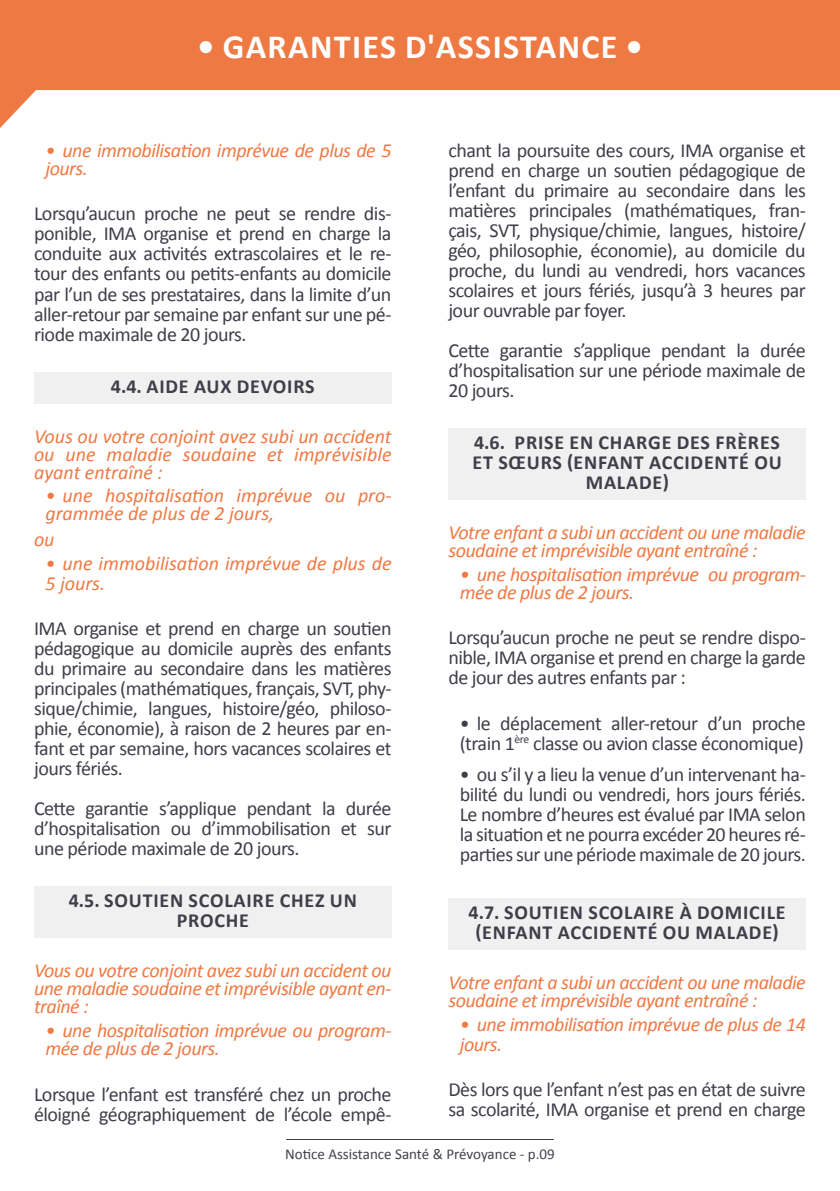
<style>
.page{position:relative;width:840px;height:1191px;background:#fff}
.page>*{position:absolute;margin:0;border:0;box-sizing:border-box;transform-origin:0 0}
.t1{font:700 34px "Calibri";letter-spacing:.04em;color:#fff}
.t2{font:20px/20px "Calibri";letter-spacing:-.025em;color:#403e49;text-align:justify}
.t3{font:italic 20px/18px "Calibri";letter-spacing:-.025em;color:#ef7943}
.t4{font:700 20px/20px "Calibri";letter-spacing:.04em;color:#403e49;text-align:center}
.t5{font:italic 20px/18px "Calibri";color:#ef7943}
.t6{font:15px "Calibri";color:#423f4a}
</style>
<div class="page">
<svg style="left:0;top:0;width:839px;height:128px;fill:#ef7943"></svg>
<hr style="left:286px;top:1139px;width:267px;height:1px;background:#423f4a">
<div style="left:34px;top:372px;width:357px;height:31px;background:#f0f0f1"></div>
<div style="left:34px;top:886px;width:357px;height:52px;background:#f0f0f1"></div>
<div style="left:448px;top:428px;width:357px;height:71px;background:#f0f0f1"></div>
<div style="left:448px;top:898px;width:357px;height:51px;background:#f0f0f1"></div>
<h1 class="t1" style="left:197px;top:25px;width:446px">• GARANTIES D'ASSISTANCE •</h1>
<p class="t3" style="left:45px;top:140px;width:347px">• une immobilisation imprévue de plus de 5 jours.</p>
<p class="t2" style="left:34px;top:204px;width:359px">Lorsqu’aucun proche ne peut se rendre dis&shy;ponible, IMA organise et prend en charge la conduite aux activités extrascolaires et le re&shy;tour des enfants ou petits-enfants au domicile par l’un de ses prestataires, dans la limite d’un aller-retour par semaine par enfant sur une pé&shy;riode maximale de 20 jours.</p>
<p class="t4" style="left:111px;top:376px;width:205px">4.4. AIDE AUX DEVOIRS</p>
<p class="t3" style="left:34px;top:426px;width:359px;text-align:justify">Vous ou votre conjoint avez subi un accident ou une maladie soudaine et imprévisible ayant entraîné :</p>
<p class="t5" style="left:45px;top:486px;width:347px">• une hospitalisation imprévue ou pro&shy;grammée de plus de 2 jours,</p>
<p class="t3" style="left:34px;top:529px;width:22px">ou</p>
<p class="t5" style="left:45px;top:552px;width:347px;line-height:20px">• une immobilisation imprévue de plus de<br>5 jours.</p>
<p class="t2" style="left:34px;top:618px;width:359px">IMA organise et prend en charge un soutien pédagogique au domicile auprès des enfants du primaire au secondaire dans les matières principales (mathématiques, français, SVT, phy&shy;sique/chimie, langues, histoire/géo, philoso&shy;phie, économie), à raison de 2 heures par en&shy;fant et par semaine, hors vacances scolaires et jours fériés.</p>
<p class="t2" style="left:34px;top:798px;width:359px">Cette garantie s’applique pendant la durée d’hospitalisation ou d’immobilisation et sur une période maximale de 20 jours.</p>
<p class="t4" style="left:69px;top:890px;width:289px">4.5. SOUTIEN SCOLAIRE CHEZ UN<br>PROCHE</p>
<p class="t3" style="left:34px;top:961px;width:359px;text-align:justify">Vous ou votre conjoint avez subi un accident ou une maladie soudaine et imprévisible ayant en&shy;traîné :</p>
<p class="t3" style="left:45px;top:1020px;width:347px">• une hospitalisation imprévue ou program&shy;mée de plus de 2 jours.</p>
<p class="t2" style="left:34px;top:1084px;width:359px">Lorsque l’enfant est transféré chez un proche éloigné géographiquement de l’école empê-</p>
<p class="t2" style="left:448px;top:140px;width:359px">chant la poursuite des cours, IMA organise et prend en charge un soutien pédagogique de l’enfant du primaire au secondaire dans les matières principales (mathématiques, fran&shy;çais, SVT, physique/chimie, langues, histoire/ géo, philosophie, économie), au domicile du proche, du lundi au vendredi, hors vacances scolaires et jours fériés, jusqu’à 3 heures par jour ouvrable par foyer.</p>
<p class="t2" style="left:448px;top:340px;width:359px">Cette garantie s’applique pendant la durée d’hospitalisation sur une période maximale de 20 jours.</p>
<p class="t4" style="left:472px;top:432px;width:310px">4.6. PRISE EN CHARGE DES FRÈRES<br>ET SŒURS (ENFANT ACCIDENTÉ OU<br>MALADE)</p>
<p class="t3" style="left:448px;top:522px;width:359px">Votre enfant a subi un accident ou une maladie soudaine et imprévisible ayant entraîné :</p>
<p class="t3" style="left:459px;top:564px;width:347px">• une hospitalisation imprévue ou program&shy;mée de plus de 2 jours.</p>
<p class="t2" style="left:448px;top:627px;width:359px">Lorsqu’aucun proche ne peut se rendre dispo&shy;nible, IMA organise et prend en charge la garde de jour des autres enfants par :</p>
<p class="t2" style="left:459px;top:713px;width:347px">• le déplacement aller-retour d’un proche (train 1<sup>ère</sup> classe ou avion classe économique)</p>
<p class="t2" style="left:459px;top:765px;width:347px">• ou s’il y a lieu la venue d’un intervenant ha&shy;bilité du lundi ou vendredi, hors jours fériés.<br>Le nombre d’heures est évalué par IMA selon la situation et ne pourra excéder 20 heures ré&shy;parties sur une période maximale de 20 jours.</p>
<p class="t4" style="left:468px;top:902px;width:318px">4.7. SOUTIEN SCOLAIRE À DOMICILE (ENFANT ACCIDENTÉ OU MALADE)</p>
<p class="t3" style="left:448px;top:972px;width:359px">Votre enfant a subi un accident ou une maladie soudaine et imprévisible ayant entraîné :</p>
<p class="t3" style="left:459px;top:1013px;width:347px;line-height:20px">• une immobilisation imprévue de plus de 14 jours.</p>
<p class="t2" style="left:448px;top:1079px;width:359px">Dès lors que l’enfant n’est pas en état de suivre sa scolarité, IMA organise et prend en charge</p>
<p class="t6" style="left:285px;top:1144px;width:271px">Notice Assistance Santé &amp; Prévoyance - p.09</p>
</div>
